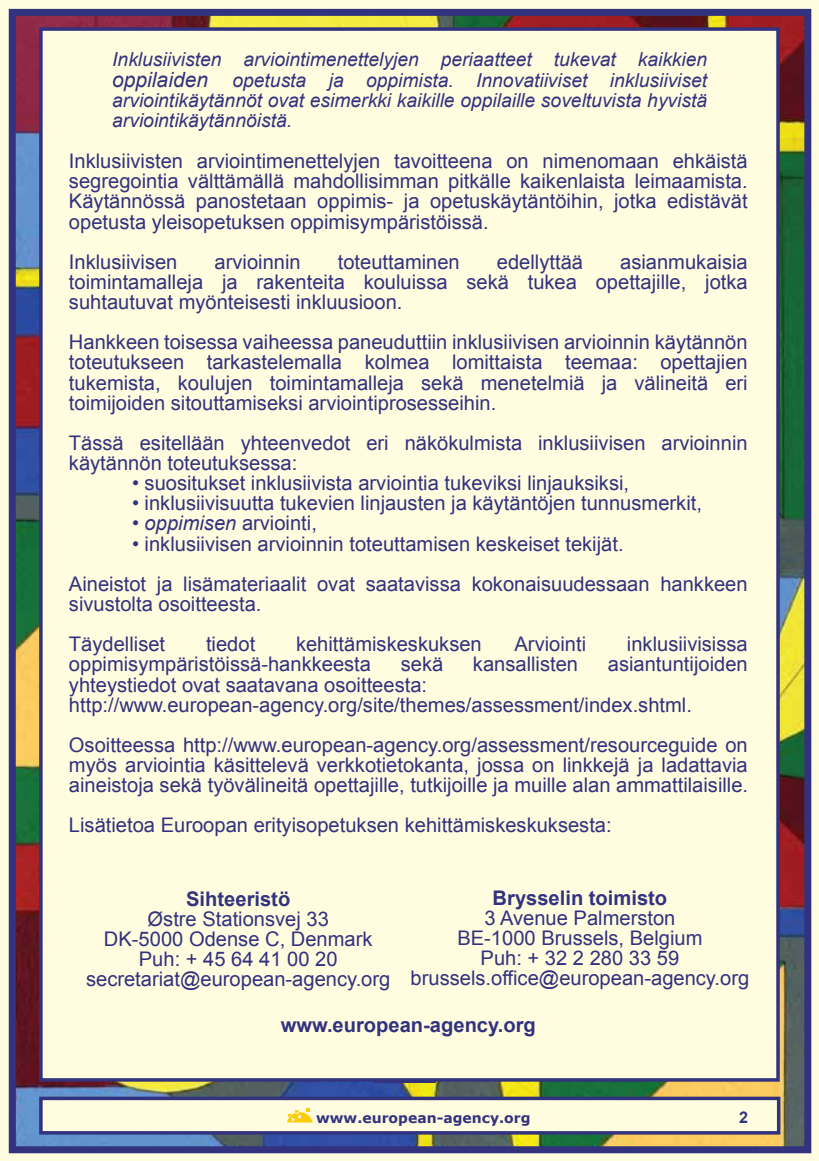
<style>
.page{position:relative;width:819px;height:1161px;background:#fff}
.page>*{position:absolute;margin:0;border:0;box-sizing:border-box;transform-origin:0 0}
.t1{font:20.12px/20.1px "Arial";color:#32327f;text-align:justify}
.t2{font:700 20.12px "Arial";color:#32327f}
.t3{font:italic 19.25px/20.1px "Arial";color:#32327f;text-align:justify}
.t4{font:700 16.1px "Arial";color:#32327f}
.t5{font:700 14px "Verdana";color:#32327f}
.s1{font-size:21px}
.s2{font-style:italic}
</style>
<div class="page">
<img style="left:17px;top:17px;width:786px;height:1128px">
<div style="left:0;top:0;width:819px;height:12px;background:#fffcdf"></div>
<div style="left:807px;top:0;width:12px;height:1161px;background:#fffcdf"></div>
<div style="left:0;top:1150px;width:819px;height:11px;background:#fffcdf"></div>
<div style="left:0;top:0;width:12px;height:1161px;background:#fffcdf"></div>
<div style="left:9px;top:9px;width:802px;height:1144px;border:7px solid #32327f"></div>
<div style="left:39px;top:27px;width:740px;height:1054px;background:#fffcdf;border:4px solid #32327f"></div>
<div style="left:39px;top:1096px;width:741px;height:38px;background:#fffcdf;border:4px solid #32327f"></div>
<hr style="left:374px;top:1080px;width:62px;height:2px;background:#32327f">
<svg style="left:287px;top:1109px;width:25px;height:13px"></svg>
<p class="t3" style="left:112px;top:50px;width:596px">Inklusiivisten arviointimenettelyjen periaatteet tukevat kaikkien <span class="s1">oppilaiden</span> opetusta ja oppimista. Innovatiiviset inklusiiviset arviointikäytännöt ovat esimerkki kaikille oppilaille soveltuvista hyvistä arviointikäytännöistä.</p>
<p class="t1" style="left:69px;top:151px;width:680px">Inklusiivisten arviointimenettelyjen tavoitteena on nimenomaan ehkäistä segregointia välttämällä mahdollisimman pitkälle kaikenlaista leimaamista.<br>Käytännössä panostetaan oppimis- ja opetuskäytäntöihin, jotka edistävät opetusta yleisopetuksen oppimisympäristöissä.</p>
<p class="t1" style="left:69px;top:252px;width:110px">Inklusiivisen</p>
<p class="t1" style="left:214px;top:252px;width:88px">arvioinnin</p>
<p class="t1" style="left:338px;top:252px;width:123px">toteuttaminen</p>
<p class="t1" style="left:497px;top:252px;width:88px">edellyttää</p>
<p class="t1" style="left:69px;top:252px;width:680px;text-indent:551px">asianmukaisia toimintamalleja ja rakenteita kouluissa sekä tukea opettajille, jotka suhtautuvat myönteisesti inkluusioon.</p>
<p class="t1" style="left:69px;top:332px;width:680px">Hankkeen toisessa vaiheessa paneuduttiin inklusiivisen arvioinnin käytännön toteutukseen tarkastelemalla kolmea lomittaista teemaa: opettajien tukemista, koulujen toimintamalleja sekä menetelmiä ja välineitä eri toimijoiden sitouttamiseksi arviointiprosesseihin.</p>
<p class="t1" style="left:69px;top:433px;width:680px">Tässä esitellään yhteenvedot eri näkökulmista inklusiivisen arvioinnin käytännön toteutuksessa:</p>
<p class="t1" style="left:132px;top:473px;width:498px">• suositukset inklusiivista arviointia tukeviksi linjauksiksi,</p>
<p class="t1" style="left:132px;top:493px;width:571px">• inklusiivisuutta tukevien linjausten ja käytäntöjen tunnusmerkit,</p>
<p class="t1" style="left:132px;top:513px;width:186px">• <span class="s2">oppimisen</span> arviointi,</p>
<p class="t1" style="left:69px;top:524px;width:680px;line-height:40.2px;text-indent:63px">• inklusiivisen arvioinnin toteuttamisen keskeiset tekijät.<br>Aineistot ja lisämateriaalit ovat saatavissa kokonaisuudessaan hankkeen</p>
<p class="t1" style="left:69px;top:584px;width:194px;line-height:40.2px">sivustolta osoitteesta.<br>Täydelliset</p>
<p class="t1" style="left:206px;top:634px;width:51px">tiedot</p>
<p class="t1" style="left:296px;top:634px;width:187px">kehittämiskeskuksen</p>
<p class="t1" style="left:514px;top:634px;width:73px">Arviointi</p>
<p class="t1" style="left:627px;top:634px;width:122px">inklusiivisissa</p>
<p class="t1" style="left:69px;top:654px;width:303px">oppimisympäristöissä-hankkeesta</p>
<p class="t1" style="left:401px;top:654px;width:44px">sekä</p>
<p class="t1" style="left:473px;top:654px;width:107px">kansallisten</p>
<p class="t1" style="left:607px;top:654px;width:141px">asiantuntijoiden</p>
<p class="t1" style="left:69px;top:674px;width:624px">yhteystiedot ovat saatavana osoitteesta: http://www.european-agency.org/site/themes/assessment/index.shtml.</p>
<p class="t1" style="left:69px;top:735px;width:680px">Osoitteessa http://www.european-agency.org/assessment/resourceguide on myös arviointia käsittelevä verkkotietokanta, jossa on linkkejä ja ladattavia aineistoja sekä työvälineitä opettajille, tutkijoille ja muille alan ammattilaisille.</p>
<p class="t1" style="left:69px;top:815px;width:544px">Lisätietoa Euroopan erityisopetuksen kehittämiskeskuksesta:</p>
<p class="t2" style="left:492px;top:884px;width:176px">Brysselin toimisto</p>
<p class="t1" style="left:410px;top:908px;width:340px;text-align:center">3 Avenue Palmerston<br>BE-1000 Brussels, Belgium<br>Puh: + 32 2 280 33 59 brussels.office@european-agency.org</p>
<p class="t2" style="left:281px;top:1012px;width:256px">www.european-agency.org</p>
<p class="t2" style="left:186px;top:885px;width:106px">Sihteeristö</p>
<p class="t1" style="left:86px;top:909px;width:306px;text-align:center">Østre Stationsvej 33<br>DK-5000 Odense C, Denmark<br>Puh: + 45 64 41 00 20 secretariat@european-agency.org</p>
<p class="t5" style="left:316px;top:1109px;width:216px">www.european-agency.org</p>
<p class="t4" style="left:739px;top:1106px;width:10px">2</p>
</div>
